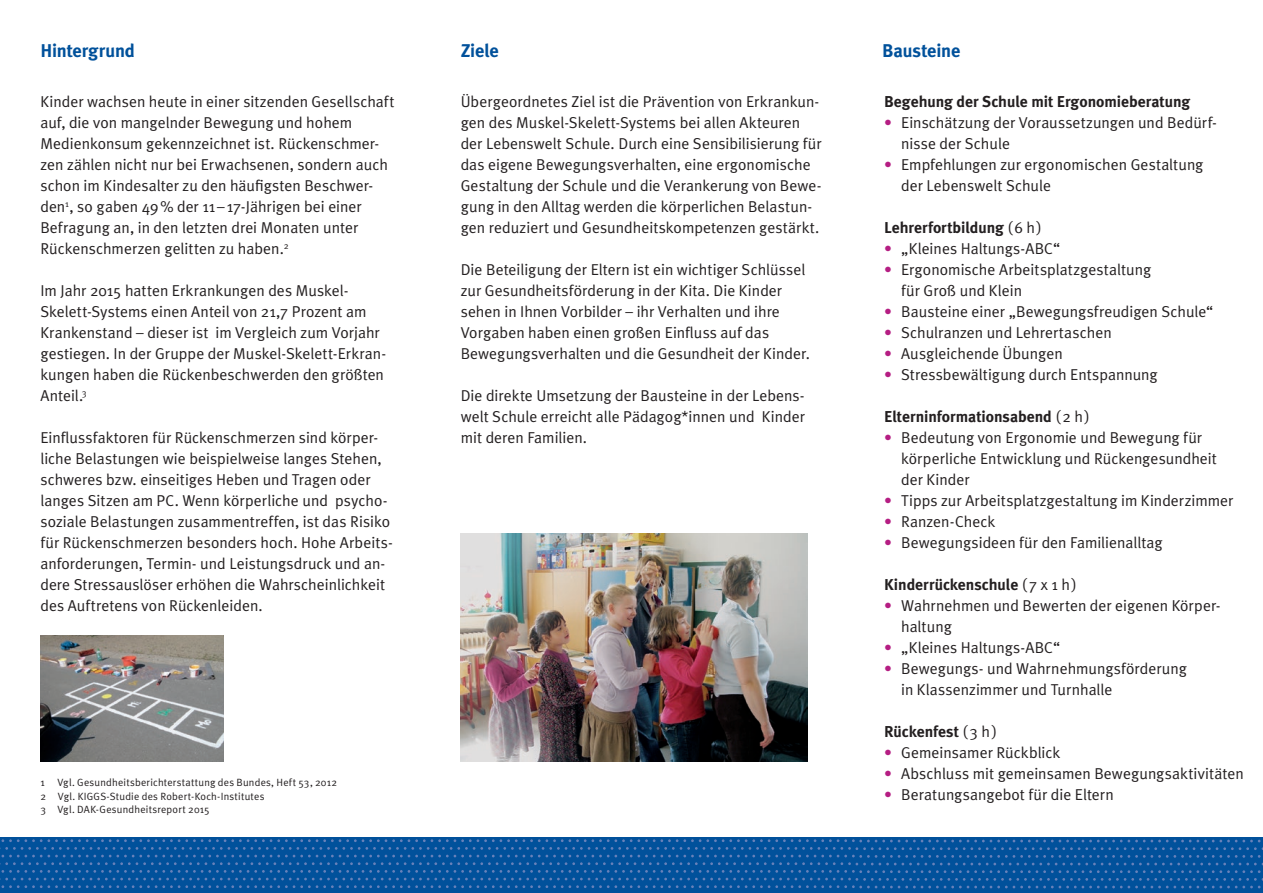
<style>
.page{position:relative;width:1263px;height:893px;background:#fff}
.page>*{position:absolute;margin:0;border:0;box-sizing:border-box;transform-origin:0 0}
.t1{font:700 18.45px "Meta Plus";letter-spacing:-.01em;color:#01519b}
.t2{font:15.75px/21px "Meta Plus Normal";color:#231f20}
.t3{font:700 15.75px "Meta Plus";color:#231f20}
.t4{font:10.5px/13.5px "Meta Plus Normal";letter-spacing:.02em;color:#231f20}
.s1{color:#b51e83}
.s2{font-family:"Meta Plus Normal";font-weight:400}
</style>
<div class="page">
<div style="left:0;top:838px;width:1263px;height:55px;background:#01519b"></div>
<svg style="left:0;top:839px;width:1263px;height:49px"></svg>
<img style="left:461px;top:534px;width:347px;height:228px">
<img style="left:40px;top:635px;width:184px;height:127px">
<p class="t1" style="left:40px;top:40px;width:96px">Hintergrund</p>
<p class="t1" style="left:461px;top:40px;width:40px">Ziele</p>
<p class="t1" style="left:882px;top:40px;width:80px">Bausteine</p>
<p class="t3" style="left:884px;top:92px;width:308px">Begehung der Schule mit Ergonomieberatung</p>
<p class="t2" style="left:901px;top:112px;width:317px;text-indent:-17px"><span class="s1">•</span> Einschätzung der Voraussetzungen und Bedürf&shy;nisse der Schule</p>
<p class="t2" style="left:901px;top:154px;width:304px;text-indent:-17px"><span class="s1">•</span> Empfehlungen zur ergonomischen Gestaltung der Lebenswelt Schule</p>
<p class="t3" style="left:884px;top:218px;width:160px">Lehrerfortbildung <span class="s2">( 6 h )</span></p>
<p class="t2" style="left:884px;top:238px;width:178px"><span class="s1">•</span> „Kleines Haltungs-ABC“</p>
<p class="t2" style="left:901px;top:259px;width:252px;text-indent:-17px"><span class="s1">•</span> Ergonomische Arbeitsplatzgestaltung für Groß und Klein</p>
<p class="t2" style="left:884px;top:301px;width:331px"><span class="s1">•</span> Bausteine einer „Bewegungsfreudigen Schule“</p>
<p class="t2" style="left:884px;top:322px;width:229px"><span class="s1">•</span> Schulranzen und Lehrertaschen</p>
<p class="t2" style="left:884px;top:343px;width:180px"><span class="s1">•</span> Ausgleichende Übungen</p>
<p class="t2" style="left:884px;top:364px;width:275px"><span class="s1">•</span> Stressbewältigung durch Entspannung</p>
<p class="t3" style="left:884px;top:407px;width:208px">Elterninformationsabend <span class="s2">( 2 h )</span></p>
<p class="t2" style="left:901px;top:427px;width:317px;text-indent:-17px"><span class="s1">•</span> Bedeutung von Ergonomie und Bewegung für körperliche Entwicklung und Rückengesundheit der Kinder</p>
<p class="t2" style="left:884px;top:490px;width:351px"><span class="s1">•</span> Tipps zur Arbeitsplatzgestaltung im Kinderzimmer</p>
<p class="t2" style="left:884px;top:511px;width:113px"><span class="s1">•</span> Ranzen-Check</p>
<p class="t2" style="left:884px;top:532px;width:280px"><span class="s1">•</span> Bewegungsideen für den Familienalltag</p>
<p class="t3" style="left:884px;top:575px;width:195px">Kinderrückenschule <span class="s2">( 7 x 1 h )</span></p>
<p class="t2" style="left:901px;top:595px;width:321px;text-indent:-17px"><span class="s1">•</span> Wahrnehmen und Bewerten der eigenen Körper&shy;haltung</p>
<p class="t2" style="left:884px;top:637px;width:178px"><span class="s1">•</span> „Kleines Haltungs-ABC“</p>
<p class="t2" style="left:901px;top:657px;width:287px;text-indent:-17px"><span class="s1">•</span> Bewegungs- und Wahrnehmungsförderung in Klassenzimmer und Turnhalle</p>
<p class="t3" style="left:884px;top:722px;width:115px">Rückenfest <span class="s2">( 3 h )</span></p>
<p class="t2" style="left:884px;top:741px;width:178px"><span class="s1">•</span> Gemeinsamer Rückblick</p>
<p class="t2" style="left:884px;top:762px;width:361px"><span class="s1">•</span> Abschluss mit gemeinsamen Bewegungsaktivitäten</p>
<p class="t2" style="left:884px;top:783px;width:231px"><span class="s1">•</span> Beratungsangebot für die Eltern</p>
<p class="t2" style="left:461px;top:91px;width:363px">Übergeordnetes Ziel ist die Prävention von Erkrankun&shy;gen des Muskel-Skelett-Systems bei allen Akteuren der Lebenswelt Schule. Durch eine Sensibilisierung für das eigene Bewegungsverhalten, eine ergonomische Gestaltung der Schule und die Verankerung von Bewe&shy;gung in den Alltag werden die körperlichen Belastun&shy;gen reduziert und Gesundheitskompetenzen gestärkt.</p>
<p class="t2" style="left:461px;top:259px;width:351px">Die Beteiligung der Eltern ist ein wichtiger Schlüssel zur Gesundheitsförderung in der Kita. Die Kinder sehen in Ihnen Vorbilder – ihr Verhalten und ihre Vorgaben haben einen großen Einfluss auf das Bewegungsverhalten und die Gesundheit der Kinder.</p>
<p class="t2" style="left:461px;top:385px;width:346px;text-align:justify">Die direkte Umsetzung der Bausteine in der Lebens&shy;welt Schule erreicht alle Pädagog*innen und Kinder mit deren Familien.</p>
<p class="t2" style="left:40px;top:90px;width:355px">Kinder wachsen heute in einer sitzenden Gesellschaft auf, die von mangelnder Bewegung und hohem Medienkonsum gekennzeichnet ist. Rückenschmer&shy;zen zählen nicht nur bei Erwachsenen, sondern auch schon im Kindesalter zu den häufigsten Beschwer&shy;den<sup>1</sup>, so gaben 49 % der 11 – 17-Jährigen bei einer Befragung an, in den letzten drei Monaten unter Rückenschmerzen gelitten zu haben.<sup>2</sup></p>
<p class="t2" style="left:40px;top:280px;width:347px">Im Jahr 2015 hatten Erkrankungen des Muskel-Skelett-Systems einen Anteil von 21,7 Prozent am Krankenstand – dieser ist im Vergleich zum Vorjahr gestiegen. In der Gruppe der Muskel-Skelett-Erkran&shy;kungen haben die Rückenbeschwerden den größten Anteil.<sup>3</sup></p>
<p class="t2" style="left:40px;top:427px;width:354px">Einflussfaktoren für Rückenschmerzen sind körper&shy;liche Belastungen wie beispielweise langes Stehen, schweres bzw. einseitiges Heben und Tragen oder langes Sitzen am PC. Wenn körperliche und psycho&shy;soziale Belastungen zusammentreffen, ist das Risiko für Rückenschmerzen besonders hoch. Hohe Arbeits&shy;anforderungen, Termin- und Leistungsdruck und an&shy;dere Stressauslöser erhöhen die Wahrscheinlichkeit des Auftretens von Rückenleiden.</p>
<p class="t4" style="left:40px;top:775px;width:298px">1 Vgl. Gesundheitsberichterstattung des Bundes, Heft 53, 2012<br>2 Vgl. KIGGS-Studie des Robert-Koch-Institutes<br>3 Vgl. DAK-Gesundheitsreport 2015</p>
</div>
